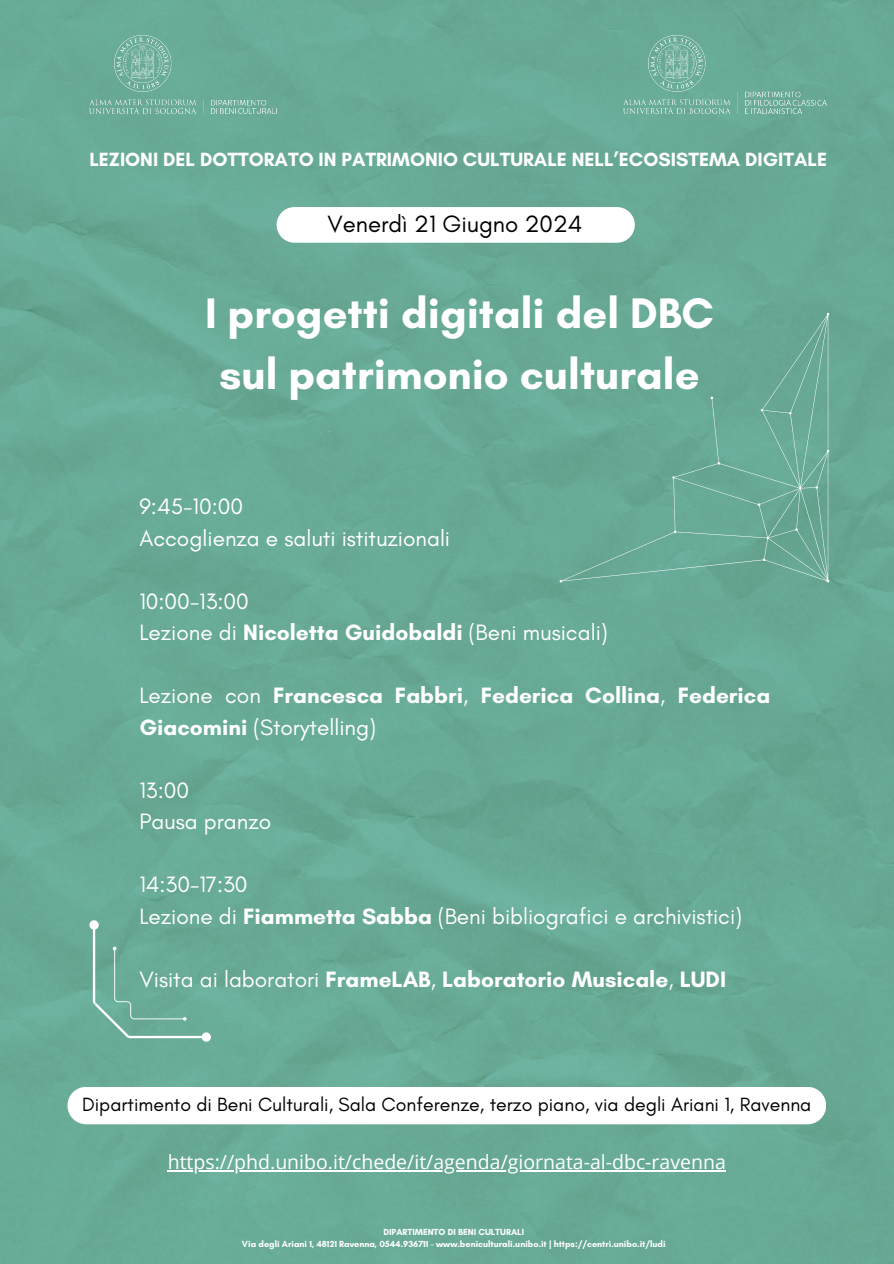
<style>
.page{position:relative;width:894px;height:1264px;background:#fff}
.page>*{position:absolute;margin:0;border:0;box-sizing:border-box;transform-origin:0 0}
.t1{font:700 43.5px/60.8px "Glacial Indifference";color:#fff;text-align:center}
.t2{font:24px "Glacial Indifference";color:#000}
.t3{font:22.65px/31.5px "Glacial Indifference";color:#fff}
.t4{font:700 22.65px/31.5px "Glacial Indifference";color:#fff}
.t5{font:19.5px "Glacial Indifference";color:#000}
.t6{font:700 19.5px "Glacial Indifference";color:#fff}
.t7{font:19.5px "Open Sans";color:#fff}
.t8{font:700 9px "Glacial Indifference";color:#fff}
.s1{font-weight:700}
.s2{font-weight:400}
</style>
<div class="page">
<div style="left:0;top:0;width:893px;height:1263px;background:#68aa96"></div>
<div style="left:559px;top:313px;width:270px;height:269px;background:#68a995"></div>
<svg style="left:89px;top:920px;width:122px;height:121px;background:#6fae9b"></svg>
<svg style="left:276px;top:207px;width:358px;height:36px"></svg>
<svg style="left:67px;top:1086px;width:758px;height:38px"></svg>
<img style="left:623px;top:35px;width:203px;height:79px">
<img style="left:90px;top:35px;width:186px;height:79px">
<hr style="left:168px;top:1170px;width:557px;height:1px;background:#fff">
<h4 class="t6" style="left:89px;top:148px;width:739px">LEZIONI DEL DOTTORATO IN PATRIMONIO CULTURALE NELL’ECOSISTEMA DIGITALE</h4>
<h2 class="t2" style="left:327px;top:209px;width:256px">Venerdì 21 Giugno 2024</h2>
<p class="t1" style="left:205px;top:283px;width:510px">I progetti digitali del DBC sul patrimonio culturale</p>
<p class="t3" style="left:139px;top:490px;width:312px">9:45-10:00<br>Accoglienza e saluti istituzionali</p>
<p class="t3" style="left:139px;top:585px;width:470px">10:00-13:00<br>Lezione di <span class="s1">Nicoletta Guidobaldi</span> (Beni musicali)</p>
<h3 class="t4" style="left:139px;top:679px;width:632px"><span class="s2">Lezione con</span> Francesca Fabbri<span class="s2">,</span> Federica Collina<span class="s2">,</span> Federica<br>Giacomini <span class="s2">(Storytelling)</span></h3>
<h2 class="t3" style="left:139px;top:774px;width:133px">13:00<br>Pausa pranzo</h2>
<h1 class="t3" style="left:139px;top:868px;width:604px">14:30-17:30<br>Lezione di <span class="s1">Fiammetta Sabba</span> (Beni bibliografici e archivistici)</h1>
<p class="t4" style="left:139px;top:963px;width:588px"><span class="s2">Visita ai laboratori</span> FrameLAB<span class="s2">,</span> Laboratorio Musicale<span class="s2">,</span> LUDI</p>
<h2 class="t5" style="left:82px;top:1092px;width:730px">Dipartimento di Beni Culturali, Sala Conferenze, terzo piano, via degli Ariani 1, Ravenna</h2>
<h4 class="t7" style="left:168px;top:1148px;width:559px">https://phd.unibo.it/chede/it/agenda/giornata-al-dbc-ravenna</h4>
<h2 class="t8" style="left:383px;top:1226px;width:142px">DIPARTIMENTO DI BENI CULTURALI</h2>
<h2 class="t8" style="left:242px;top:1238px;width:425px">Via degli Ariani 1, 48121 Ravenna, 0544.936711 - www.beniculturali.unibo.it | https://centri.unibo.it/ludi</h2>
</div>
